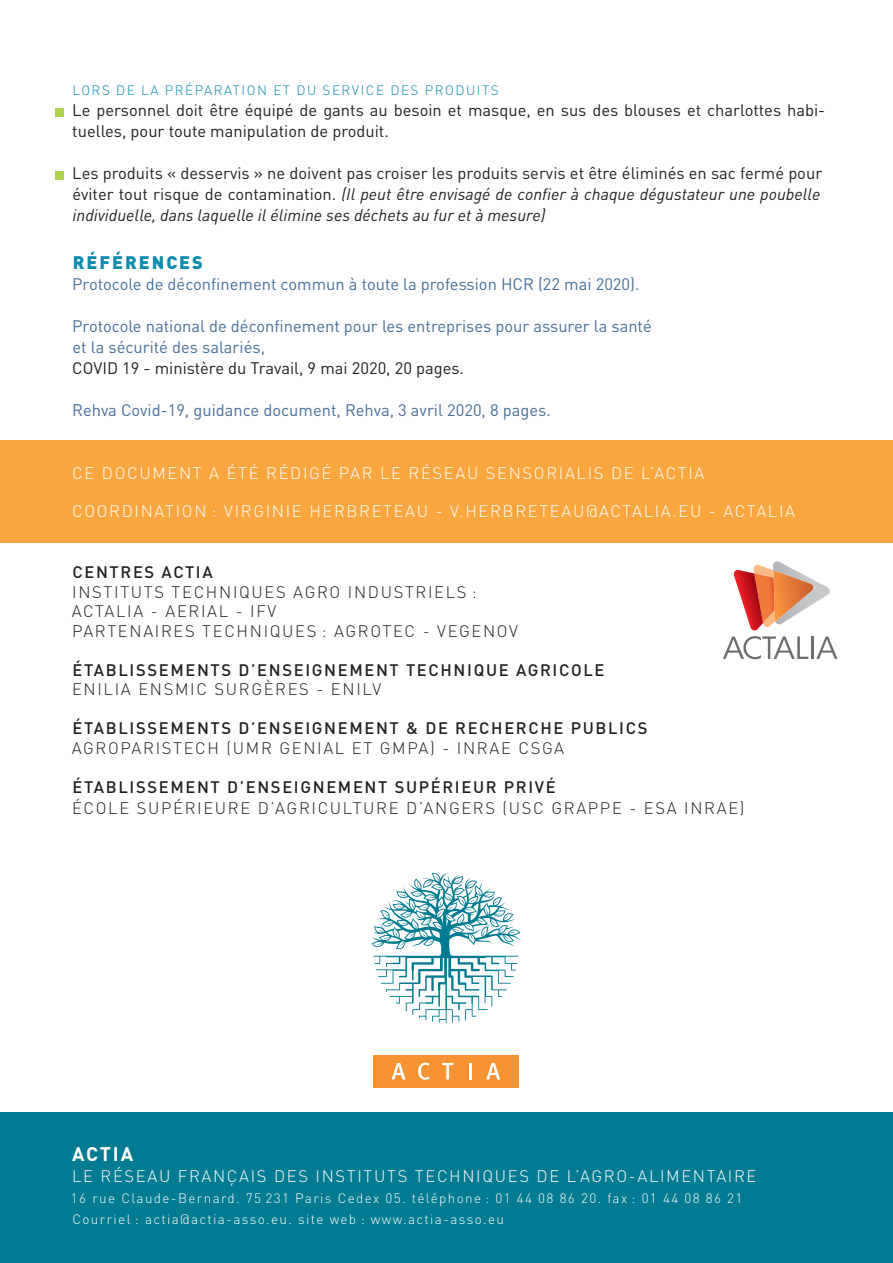
<style>
.page{position:relative;width:893px;height:1263px;background:#fff}
.page>*{position:absolute;margin:0;border:0;box-sizing:border-box;transform-origin:0 0}
.t1{font:700 19.5px "DINOT";letter-spacing:.095em;color:#fff}
.t2{font:900 18px "DINOT";letter-spacing:.11em;color:#0e8bae}
.t3{font:16.5px/21px "DINOT";color:#231f20}
.t4{font:300 16.5px "DINOT";letter-spacing:.1em;color:#231f20}
.t5{font:16.5px "DINOT";color:#476f98}
.t6{font:300 16.5px "DINOT";letter-spacing:.1em;color:#fff}
.t7{font:500 16.5px "DINOT";letter-spacing:.1em;color:#231f20}
.t8{font:300 13.5px "DINOT";letter-spacing:.1em;color:#fff}
.t9{font:300 13.5px "DINOT";letter-spacing:.11em;color:#0e8bae}
.s1{font-family:"DIN";font-style:italic}
</style>
<div class="page">
<div style="left:0;top:440px;width:893px;height:102px;background:#faa63f"></div>
<div style="left:0;top:1112px;width:893px;height:151px;background:#007b91"></div>
<div style="left:373px;top:1055px;width:145px;height:32px;background:#f79332"></div>
<svg style="left:392px;top:1063px;width:13px;height:16px"></svg>
<svg style="left:418px;top:1062px;width:12px;height:18px"></svg>
<svg style="left:442px;top:1063px;width:12px;height:16px"></svg>
<svg style="left:469px;top:1063px;width:2px;height:16px"></svg>
<svg style="left:486px;top:1063px;width:14px;height:16px"></svg>
<svg style="left:371px;top:872px;width:150px;height:151px"></svg>
<svg style="left:723px;top:561px;width:114px;height:98px"></svg>
<div style="left:55px;top:108px;width:9px;height:8px;background:#b0d354"></div>
<div style="left:55px;top:171px;width:9px;height:8px;background:#b0d354"></div>
<p class="t9" style="left:73px;top:81px;width:428px">LORS DE LA PRÉPARATION ET DU SERVICE DES PRODUITS</p>
<p class="t3" style="left:72px;top:99px;width:755px">Le personnel doit être équipé de gants au besoin et masque, en sus des blouses et charlottes habi&shy;tuelles, pour toute manipulation de produit.</p>
<p class="t3" style="left:72px;top:162px;width:751px;text-align:justify">Les produits « desservis » ne doivent pas croiser les produits servis et être éliminés en sac fermé pour éviter tout risque de contamination. <span class="s1">(Il peut être envisagé de confier à chaque dégustateur une poubelle individuelle, dans laquelle il élimine ses déchets au fur et à mesure)</span></p>
<p class="t2" style="left:73px;top:251px;width:132px">RÉFÉRENCES</p>
<p class="t5" style="left:72px;top:273px;width:569px">Protocole de déconfinement commun à toute la profession HCR (22 mai 2020).</p>
<p class="t5" style="left:72px;top:315px;width:581px">Protocole national de déconfinement pour les entreprises pour assurer la santé</p>
<p class="t5" style="left:73px;top:336px;width:194px">et la sécurité des salariés,</p>
<p class="t3" style="left:72px;top:357px;width:393px">COVID 19 - ministère du Travail, 9 mai 2020, 20 pages.</p>
<p class="t5" style="left:72px;top:399px;width:480px">Rehva Covid-19, guidance document, Rehva, 3 avril 2020, 8 pages.</p>
<p class="t6" style="left:72px;top:462px;width:634px">CE DOCUMENT A ÉTÉ RÉDIGÉ PAR LE RÉSEAU SENSORIALIS DE L’ACTIA</p>
<p class="t6" style="left:72px;top:500px;width:724px">COORDINATION : VIRGINIE HERBRETEAU - V.HERBRETEAU@ACTALIA.EU - ACTALIA</p>
<p class="t7" style="left:72px;top:561px;width:142px">CENTRES ACTIA</p>
<p class="t4" style="left:72px;top:581px;width:406px">INSTITUTS TECHNIQUES AGRO INDUSTRIELS :</p>
<p class="t4" style="left:72px;top:600px;width:206px">ACTALIA - AERIAL - IFV</p>
<p class="t4" style="left:72px;top:620px;width:447px">PARTENAIRES TECHNIQUES : AGROTEC - VEGENOV</p>
<p class="t7" style="left:72px;top:659px;width:534px">ÉTABLISSEMENTS D’ENSEIGNEMENT TECHNIQUE AGRICOLE</p>
<p class="t4" style="left:72px;top:678px;width:311px">ENILIA ENSMIC SURGÈRES - ENILV</p>
<p class="t7" style="left:72px;top:717px;width:577px">ÉTABLISSEMENTS D’ENSEIGNEMENT &amp; DE RECHERCHE PUBLICS</p>
<p class="t4" style="left:72px;top:737px;width:494px">AGROPARISTECH (UMR GENIAL ET GMPA) - INRAE CSGA</p>
<p class="t7" style="left:72px;top:776px;width:485px">ÉTABLISSEMENT D’ENSEIGNEMENT SUPÉRIEUR PRIVÉ</p>
<p class="t4" style="left:72px;top:797px;width:674px">ÉCOLE SUPÉRIEURE D’AGRICULTURE D’ANGERS (USC GRAPPE - ESA INRAE)</p>
<p class="t1" style="left:72px;top:1140px;width:63px">ACTIA</p>
<p class="t6" style="left:72px;top:1164px;width:686px">LE RÉSEAU FRANÇAIS DES INSTITUTS TECHNIQUES DE L’AGRO-ALIMENTAIRE</p>
<p class="t8" style="left:71px;top:1188px;width:673px">16 rue Claude-Bernard. 75 231 Paris Cedex 05. téléphone : 01 44 08 86 20. fax : 01 44 08 86 21</p>
<p class="t8" style="left:72px;top:1209px;width:433px">Courriel : actia@actia-asso.eu. site web : www.actia-asso.eu</p>
</div>
